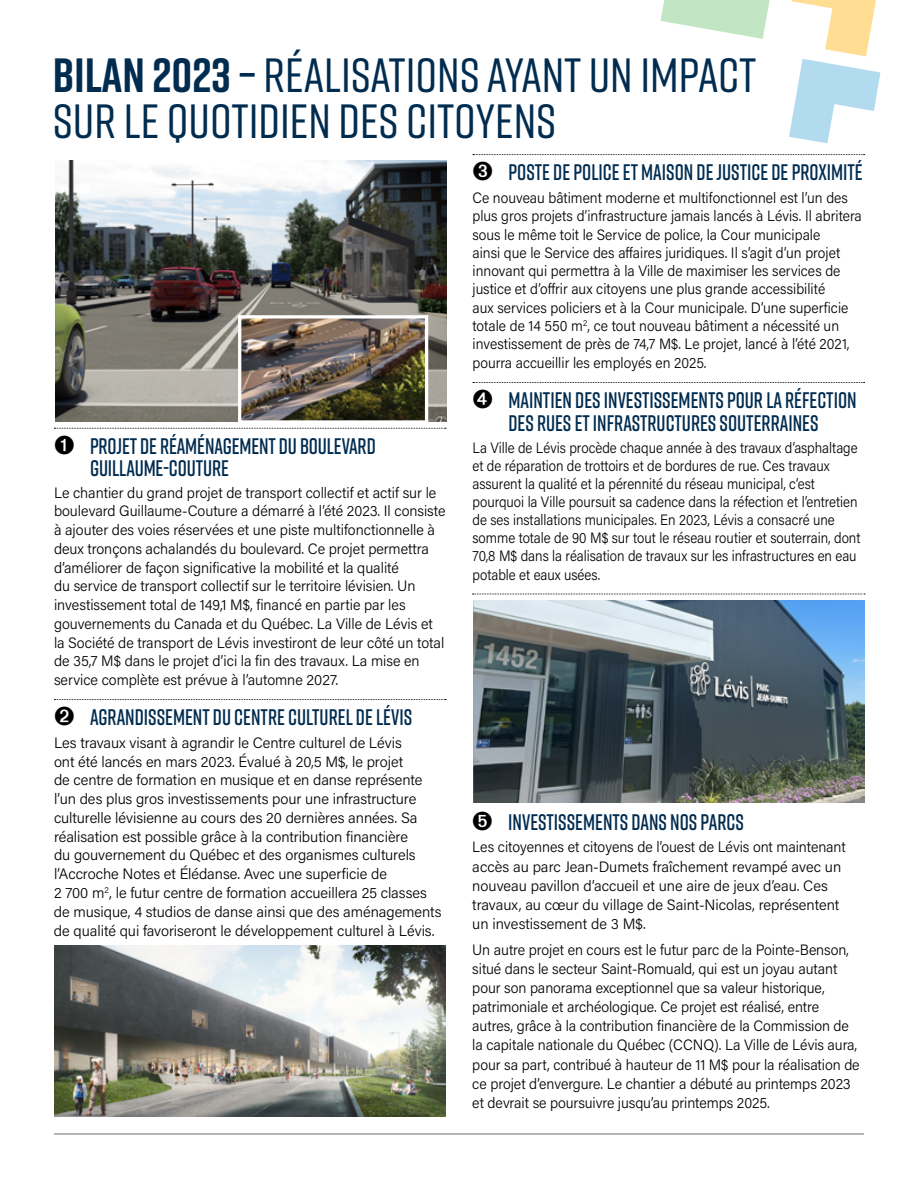
<style>
.page{position:relative;width:918px;height:1188px;background:#fff}
.page>*{position:absolute;margin:0;border:0;box-sizing:border-box;transform-origin:0 0}
.t1{font:500 48px/46.5px "Rift";color:#002c50}
.t2{font:600 22.5px/21.6px "Rift";color:#002c50;scale:.9 1}
.t3{font:300 15px/18.8px "Acumin Pro";letter-spacing:-.005em;color:#000}
.t4{font:300 15px/19px "Acumin Pro";letter-spacing:-.005em;color:#000;scale:.96 1}
.t5{font:300 15px/18.3px "Acumin Pro";letter-spacing:-.005em;color:#000;scale:.94 1}
.t6{font:300 15px/18px "Acumin Pro";letter-spacing:-.005em;color:#000;scale:.9 1}
.s1{font-weight:700}
.s2{font-weight:600}
.s3{color:#000}
</style>
<div class="page">
<svg style="left:54px;top:428px;width:392px;height:1px"></svg>
<svg style="left:473px;top:382px;width:392px;height:1px"></svg>
<svg style="left:473px;top:154px;width:392px;height:1px"></svg>
<svg style="left:54px;top:699px;width:392px;height:1px"></svg>
<img style="left:54px;top:946px;width:392px;height:171px">
<img style="left:473px;top:601px;width:391px;height:202px">
<img style="left:55px;top:160px;width:392px;height:262px">
<hr style="left:54px;top:1133px;width:810px;height:2px;background:#9d9d9c">
<svg style="left:661px;top:0;width:109px;height:39px"></svg>
<svg style="left:789px;top:0;width:91px;height:143px"></svg>
<img style="left:242px;top:319px;width:182px;height:101px">
<div style="left:238px;top:315px;width:190px;height:109px;border:3px solid #fff"></div>
<svg style="left:472px;top:594px;width:393px;height:1px"></svg>
<h1 class="t1" style="left:53px;top:50px;width:705px"><span class="s1">Bilan 2023</span> <span class="s2">–</span> RÉALISATIONS AYANT UN IMPACT<br>SUR LE QUOTIDIEN DES CITOYENS</h1>
<h2 class="t2" style="left:90px;top:435px;width:319px;text-indent:-36px"><span class="s3">➊</span> PROJET DE RÉAMÉNAGEMENT DU BOULEVARD<br>GUILLAUME-COUTURE</h2>
<p class="t3" style="left:54px;top:483px;width:393px">Le chantier du grand projet de transport collectif et actif sur le boulevard Guillaume-Couture a démarré à l’été 2023. Il consiste à ajouter des voies réservées et une piste multifonctionnelle à deux tronçons achalandés du boulevard. Ce projet permettra d’améliorer de façon significative la mobilité et la qualité<br>du service de transport collectif sur le territoire lévisien. Un investissement total de 149,1 M$, financé en partie par les gouvernements du Canada et du Québec. La Ville de Lévis et la Société de transport de Lévis investiront de leur côté un total de 35,7 M$ dans le projet d’ici la fin des travaux. La mise en service complète est prévue à l’automne 2027.</p>
<h2 class="t2" style="left:54px;top:706px;width:400px"><span class="s3">➋</span> AGRANDISSEMENT DU CENTRE CULTUREL DE LÉVIS</h2>
<p class="t3" style="left:54px;top:733px;width:389px">Les travaux visant à agrandir le Centre culturel de Lévis<br>ont été lancés en mars 2023. Évalué à 20,5 M$, le projet<br>de centre de formation en musique et en danse représente l’un des plus gros investissements pour une infrastructure culturelle lévisienne au cours des 20 dernières années. Sa réalisation est possible grâce à la contribution financière<br>du gouvernement du Québec et des organismes culturels l’Accroche Notes et Élédanse. Avec une superficie de<br>2 700 m<sup>2</sup>, le futur centre de formation accueillera 25 classes de musique, 4 studios de danse ainsi que des aménagements de qualité qui favoriseront le développement culturel à Lévis.</p>
<h2 class="t2" style="left:472px;top:161px;width:435px"><span class="s3">➌</span> POSTE DE POLICE ET MAISON DE JUSTICE DE PROXIMITÉ</h2>
<p class="t5" style="left:472px;top:188px;width:416px">Ce nouveau bâtiment moderne et multifonctionnel est l’un des plus gros projets d’infrastructure jamais lancés à Lévis. Il abritera sous le même toit le Service de police, la Cour municipale<br>ainsi que le Service des affaires juridiques. Il s’agit d’un projet innovant qui permettra à la Ville de maximiser les services de justice et d’offrir aux citoyens une plus grande accessibilité<br>aux services policiers et à la Cour municipale. D’une superficie totale de 14 550 m<sup>2</sup>, ce tout nouveau bâtiment a nécessité un investissement de près de 74,7 M$. Le projet, lancé à l’été 2021, pourra accueillir les employés en 2025.</p>
<h2 class="t2" style="left:472px;top:389px;width:428px;line-height:22.5px;text-align:center"><span class="s3">➍</span> MAINTIEN DES INVESTISSEMENTS POUR LA RÉFECTION<br>DES RUES ET INFRASTRUCTURES SOUTERRAINES</h2>
<p class="t6" style="left:472px;top:439px;width:433px">La Ville de Lévis procède chaque année à des travaux d’asphaltage et de réparation de trottoirs et de bordures de rue. Ces travaux assurent la qualité et la pérennité du réseau municipal, c’est pourquoi la Ville poursuit sa cadence dans la réfection et l’entretien de ses installations municipales. En 2023, Lévis a consacré une somme totale de 90 M$ sur tout le réseau routier et souterrain, dont 70,8 M$ dans la réalisation de travaux sur les infrastructures en eau potable et eaux usées.</p>
<h2 class="t2" style="left:472px;top:811px;width:303px"><span class="s3">➎</span> INVESTISSEMENTS DANS NOS PARCS</h2>
<p class="t4" style="left:472px;top:837px;width:391px">Les citoyennes et citoyens de l’ouest de Lévis ont maintenant accès au parc Jean-Dumets fraîchement revampé avec un nouveau pavillon d’accueil et une aire de jeux d’eau. Ces travaux, au cœur du village de Saint-Nicolas, représentent un investissement de 3 M$.</p>
<p class="t4" style="left:472px;top:940px;width:405px">Un autre projet en cours est le futur parc de la Pointe-Benson, situé dans le secteur Saint-Romuald, qui est un joyau autant pour son panorama exceptionnel que sa valeur historique, patrimoniale et archéologique. Ce projet est réalisé, entre autres, grâce à la contribution financière de la Commission de la capitale nationale du Québec (CCNQ). La Ville de Lévis aura, pour sa part, contribué à hauteur de 11 M$ pour la réalisation de ce projet d’envergure. Le chantier a débuté au printemps 2023 et devrait se poursuivre jusqu’au printemps 2025.</p>
</div>
